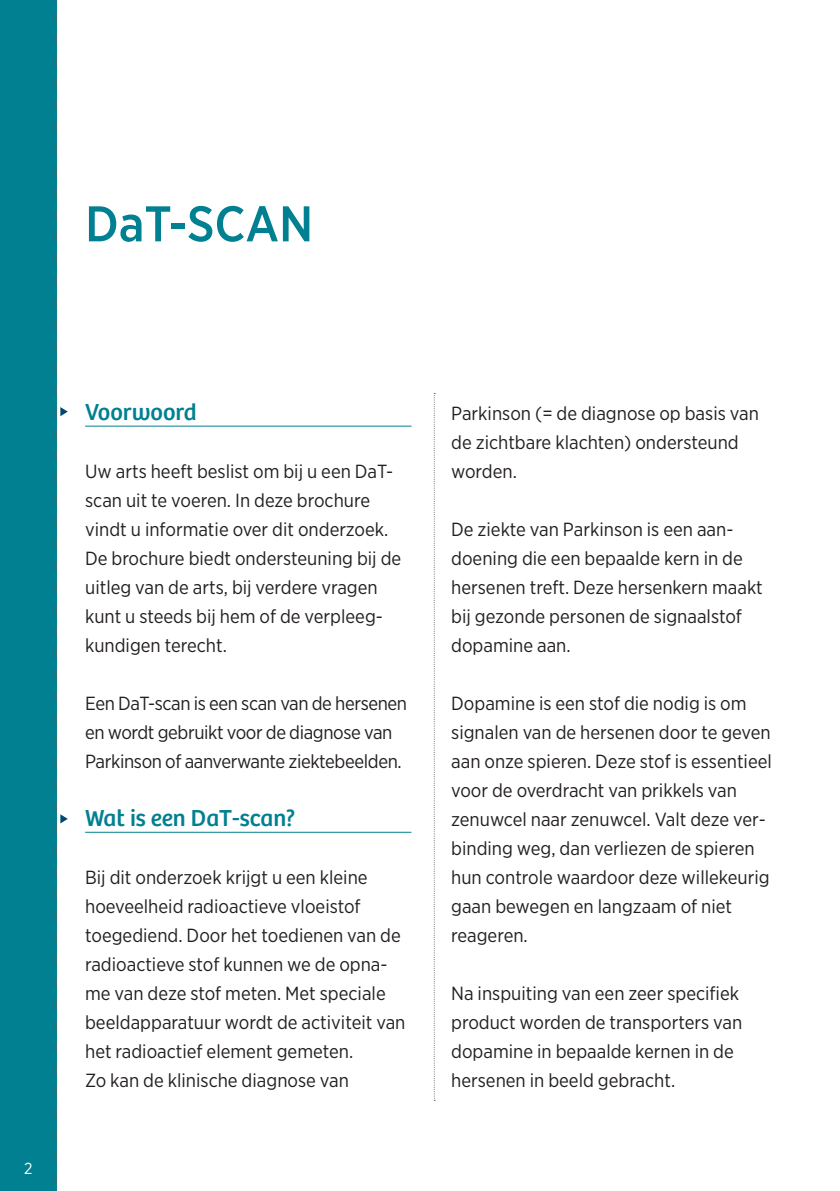
<style>
.page{position:relative;width:840px;height:1191px;background:#fff}
.page>*{position:absolute;margin:0;border:0;box-sizing:border-box;transform-origin:0 0}
.t1{font:500 50px "Gotham Narrow";color:#008091}
.t2{font:24px "Bree";color:#008091}
.t3{font:19px/29px "Gotham Narrow";color:#231f20}
.t4{font:19px/29px "Gotham Narrow";letter-spacing:-.02em;color:#231f20}
.t5{font:16px "Gotham Narrow";color:#fff}
</style>
<div class="page">
<div style="left:0;top:0;width:57px;height:1191px;background:#008091"></div>
<svg style="left:433px;top:393px;width:2px;height:707px"></svg>
<svg style="left:56px;top:0;width:12px;height:1190px"></svg>
<hr style="left:85px;top:426px;width:326px;height:1px;background:#008091">
<hr style="left:85px;top:832px;width:326px;height:1px;background:#008091">
<h1 class="t1" style="left:85px;top:192px;width:229px">DaT-SCAN</h1>
<p class="t5" style="left:24px;top:1158px;width:10px">2</p>
<p class="t2" style="left:85px;top:398px;width:113px">Voorwoord</p>
<p class="t3" style="left:85px;top:456px;width:317px">Uw arts heeft beslist om bij u een DaT&shy;scan uit te voeren. In deze brochure vindt u informatie over dit onderzoek.<br>De brochure biedt ondersteuning bij de uitleg van de arts, bij verdere vragen kunt u steeds bij hem of de verpleeg&shy;kundigen terecht.</p>
<p class="t4" style="left:85px;top:688px;width:323px">Een DaT-scan is een scan van de hersenen en wordt gebruikt voor de diagnose van<br>Parkinson of aanverwante ziektebeelden.</p>
<p class="t2" style="left:85px;top:804px;width:212px">Wat is een DaT-scan?</p>
<p class="t3" style="left:85px;top:862px;width:321px">Bij dit onderzoek krijgt u een kleine hoeveelheid radioactieve vloeistof toegediend. Door het toedienen van de radioactieve stof kunnen we de opna&shy;me van deze stof meten. Met speciale beeldapparatuur wordt de activiteit van het radioactief element gemeten.<br>Zo kan de klinische diagnose van</p>
<p class="t3" style="left:451px;top:398px;width:309px">Parkinson (= de diagnose op basis van de zichtbare klachten) ondersteund worden.</p>
<p class="t3" style="left:451px;top:514px;width:313px">De ziekte van Parkinson is een aan&shy;doening die een bepaalde kern in de hersenen treft. Deze hersenkern maakt bij gezonde personen de signaalstof dopamine aan.</p>
<p class="t3" style="left:451px;top:688px;width:322px">Dopamine is een stof die nodig is om signalen van de hersenen door te geven aan onze spieren. Deze stof is essentieel voor de overdracht van prikkels van zenuwcel naar zenuwcel. Valt deze ver&shy;binding weg, dan verliezen de spieren hun controle waardoor deze willekeurig gaan bewegen en langzaam of niet reageren.</p>
<p class="t3" style="left:451px;top:978px;width:292px">Na inspuiting van een zeer specifiek product worden de transporters van dopamine in bepaalde kernen in de hersenen in beeld gebracht.</p>
</div>
